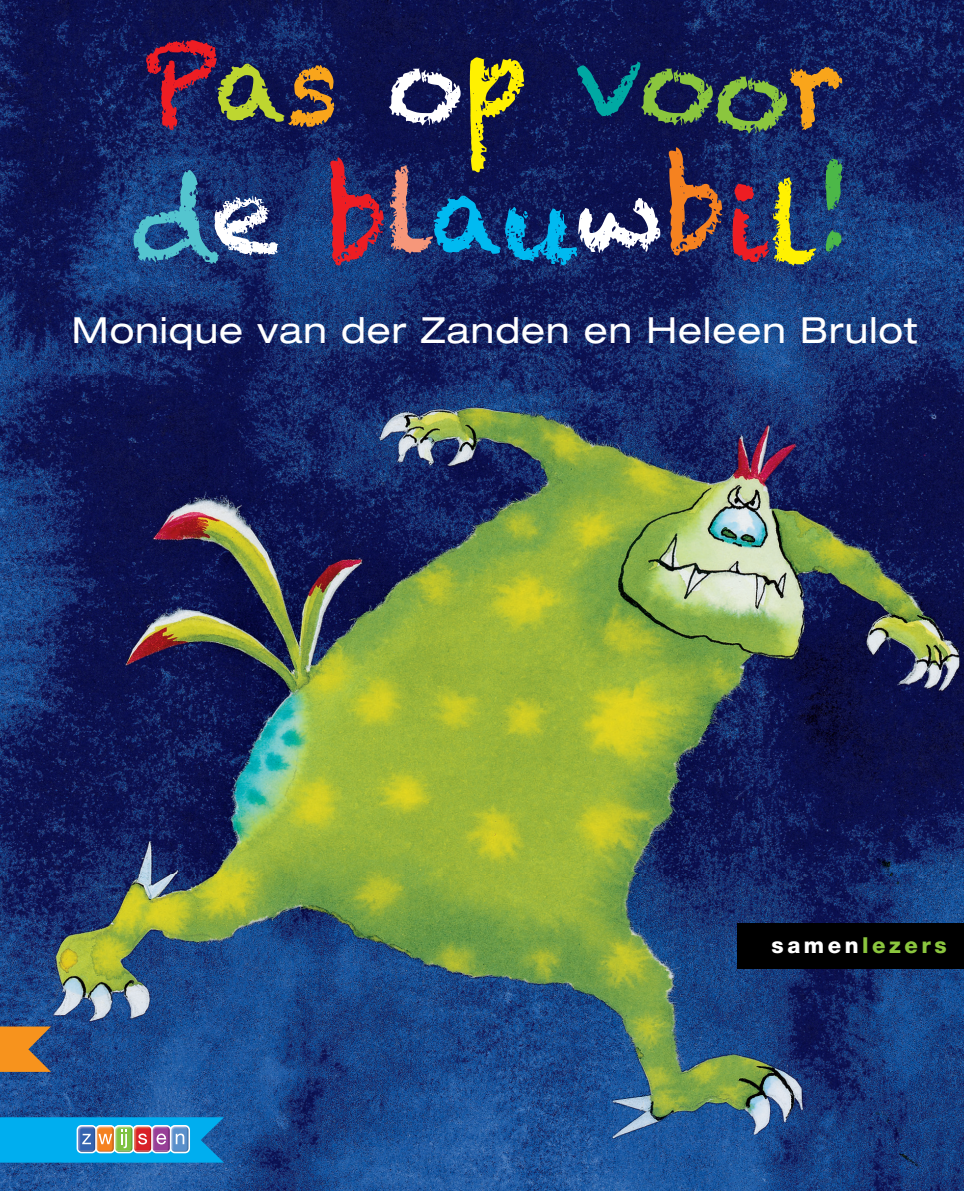
<style>
.page{position:relative;width:964px;height:1191px;background:#fff}
.page>*{position:absolute;margin:0;border:0;box-sizing:border-box;transform-origin:0 0}
.t1{font:108px/128px "Chalkduster";letter-spacing:-.03em;color:#ee1d23}
.t2{font:expanded 36px "Helvetica Neue LT Std";letter-spacing:.03em;color:#fff}
.t3{font:800 22px "Helvetica Neue LT Std";letter-spacing:.16em;color:#8bc63e}
.s1{color:#bed630}
.s2{color:#f9a51b}
.s3{color:#fff}
.s4{color:#fff101}
.s5{color:#00a9a3}
.s6{color:#8bc63e}
.s7{color:#54c5cf}
.s8{color:#f6977a}
.s9{color:#00baf1}
.s10{color:#f58220}
.s11{color:#4cb848}
</style>
<div class="page">
<img style="left:0;top:0;width:964px;height:1191px">
<svg style="left:0;top:1026px;width:51px;height:45px;background:#c38137"></svg>
<svg style="left:0;top:1117px;width:224px;height:45px;background:#38a2d0"></svg>
<div style="left:737px;top:923px;width:227px;height:46px;background:#000"></div>
<h1 class="t1" style="left:132px;top:22px;width:724px">P<span class="s1">a</span><span class="s2">s</span> <span class="s3">o</span><span class="s4">p</span> <span class="s5">v</span><span class="s6">oo</span><span class="s2">r </span><span class="s7">d</span><span class="s3">e</span> b<span class="s8">l</span><span class="s9">au</span><span class="s3">w</span><span class="s10">b</span>i<span class="s4">l</span><span class="s11">!</span></h1>
<p class="t2" style="left:72px;top:309px;width:847px">Monique van der Zanden en Heleen Brulot</p>
<p class="t3" style="left:771px;top:932px;width:176px"><span class="s3">samen</span>lezers</p>
</div>
